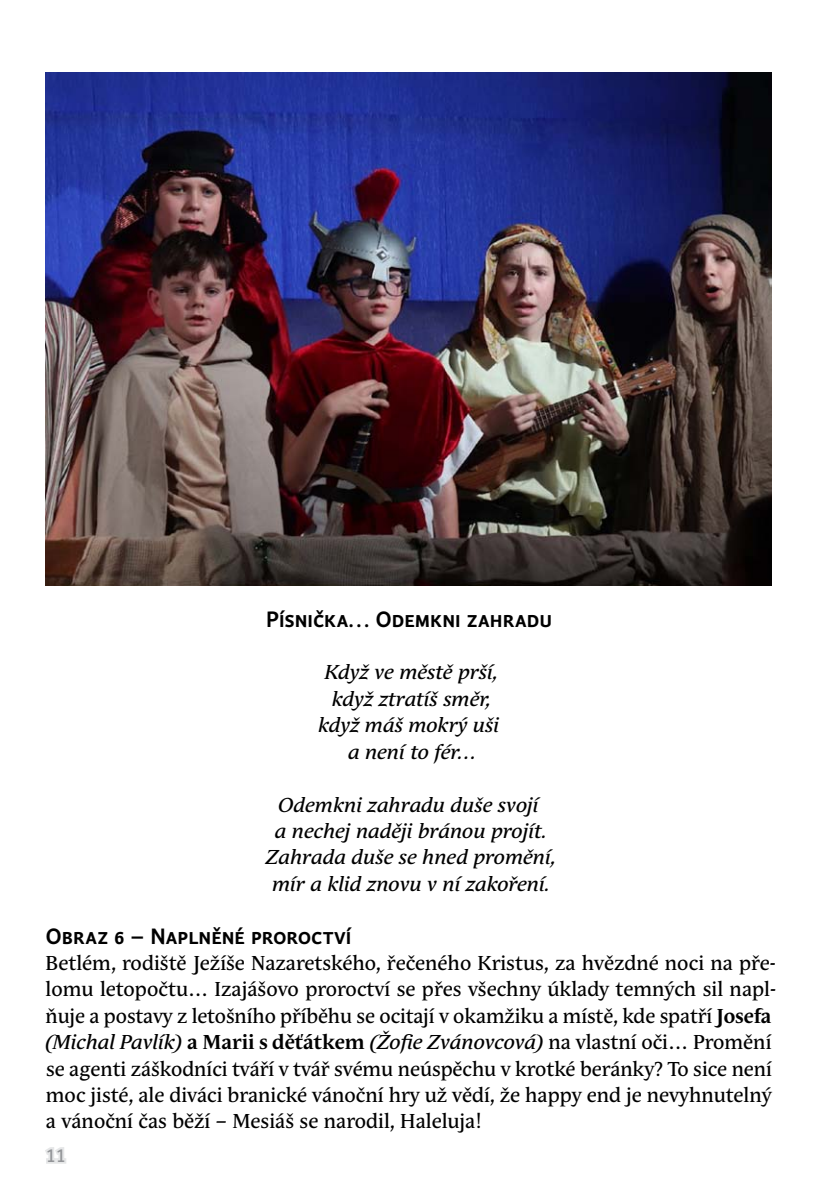
<style>
.page{position:relative;width:840px;height:1191px;background:#fff}
.page>*{position:absolute;margin:0;border:0;box-sizing:border-box;transform-origin:0 0}
.t1{font:500 22px "Andulka Sans";color:#000}
.t2{font:20px/26.4px "Andulka Text Pro";color:#000}
.t3{font:italic 20px/26.4px "Andulka Text Pro";color:#000;text-align:center}
.t4{font:18px "Andulka Sans Text";color:#939598}
.s1{font-weight:700}
.s2{font-style:italic}
</style>
<div class="page">
<svg style="left:45px;top:1147px;width:21px;height:17px"></svg>
<img style="left:45px;top:72px;width:726px;height:513px">
<p class="t1" style="left:266px;top:606px;width:287px">Písnička… Odemkni zahradu</p>
<p class="t3" style="left:318px;top:659px;width:182px">Když ve městě prší, když ztratíš směr, když máš mokrý uši a není to fér…</p>
<p class="t3" style="left:266px;top:791px;width:291px">Odemkni zahradu duše svojí<br>a nechej naději bránou projít.<br>Zahrada duše se hned promění, mír a klid znovu v ní zakoření.</p>
<p class="t1" style="left:46px;top:922px;width:307px">Obraz 6 – Naplněné proroctví</p>
<p class="t2" style="left:45px;top:950px;width:732px">Betlém, rodiště Ježíše Nazaretského, řečeného Kristus, za hvězdné noci na pře&shy;lomu letopočtu… Izajášovo proroctví se přes všechny úklady temných sil napl&shy;ňuje a postavy z letošního příběhu se ocitají v okamžiku a místě, kde spatří <span class="s1">Josefa </span><span class="s2">(Michal Pavlík)</span> <span class="s1">a Marii s děťátkem</span> <span class="s2">(Žofie Zvánovcová)</span> na vlastní oči… Promění se agenti záškodníci tváří v tvář svému neúspěchu v krotké beránky? To sice není moc jisté, ale diváci branické vánoční hry už vědí, že happy end je nevyhnutelný a vánoční čas běží – Mesiáš se narodil, Haleluja!</p>
<p class="t4" style="left:45px;top:1144px;width:22px">11</p>
</div>
